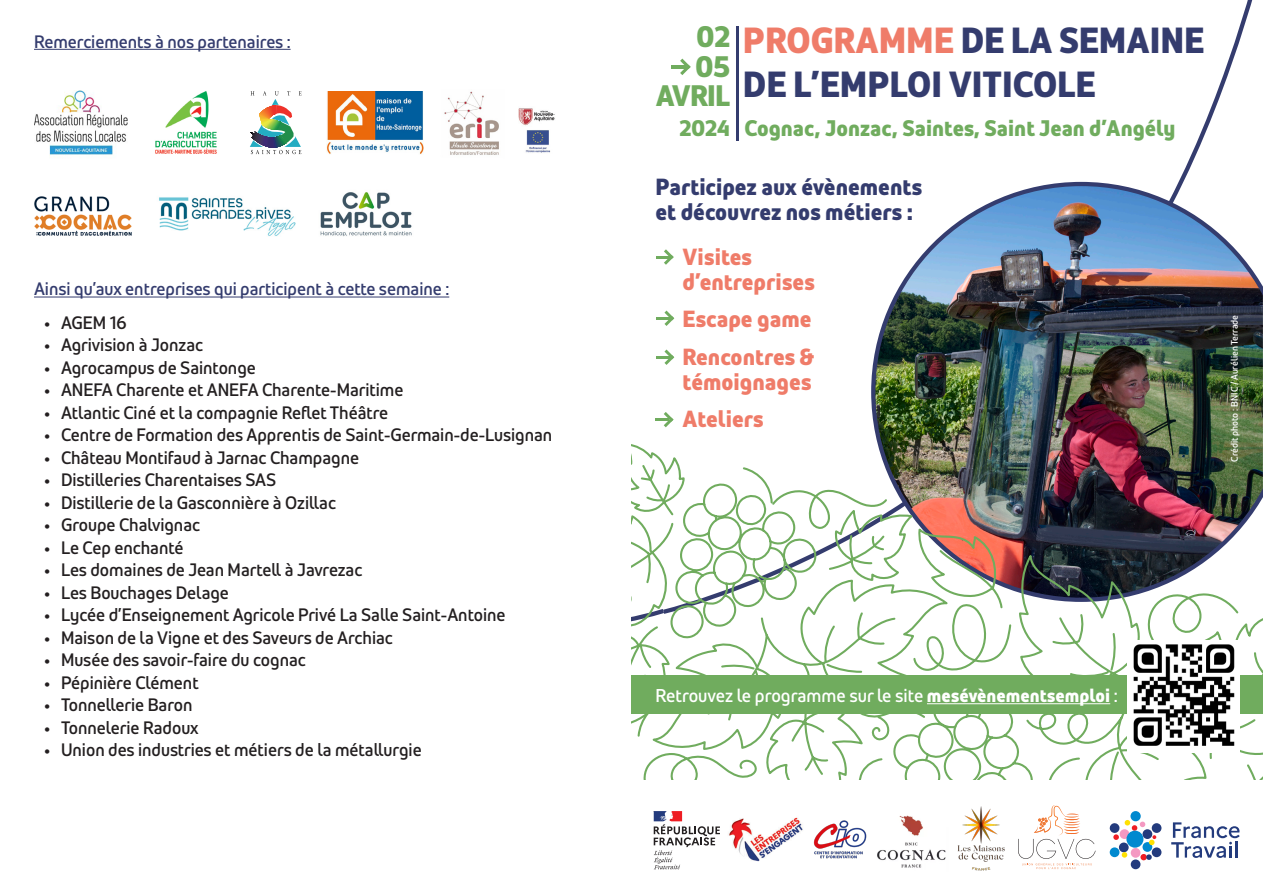
<style>
.page{position:relative;width:1263px;height:893px;background:#fff}
.page>*{position:absolute;margin:0;border:0;box-sizing:border-box;transform-origin:0 0}
.t1{font:700 47.4px/47.4px "Pole Emploi Pro";color:#343c6e}
.t2{font:700 36.3px "Pole Emploi Pro";color:#343c6e}
.t3{font:700 29.7px/29.7px "Pole Emploi Pro";letter-spacing:-.025em;color:#70ac5e;text-align:right}
.t4{font:700 23.4px/37px "Pole Emploi Pro";color:#ef7c69}
.t5{font:700 23.4px/25.5px "Pole Emploi Pro";color:#343c6e}
.t6{font:700 22.5px "Pole Emploi Pro";color:#70ac5e}
.t7{font:18.6px "Pole Emploi Pro";color:#fff}
.t8{font:18px "Pole Emploi Pro";color:#231f20}
.t9{font:18px "Pole Emploi Pro";color:#343c6e}
.t10{font:9.6px "Pole Emploi Pro";color:#fff}
.s1{color:#ef7c69}
.s2{font-weight:700}
</style>
<div class="page">
<img style="left:871px;top:182px;width:392px;height:204px">
<svg style="left:1164px;top:0;width:99px;height:210px"></svg>
<img style="left:631px;top:386px;width:632px;height:394px">
<hr style="left:671px;top:65px;width:15px;height:3px;background:#70ac5e">
<svg style="left:680px;top:59px;width:11px;height:16px"></svg>
<hr style="left:736px;top:27px;width:3px;height:114px;background:#343c6e">
<div style="left:631px;top:676px;width:632px;height:38px;background:#70ac5e"></div>
<hr style="left:927px;top:703px;width:183px;height:1px;background:#fff">
<img style="left:1127px;top:640px;width:112px;height:112px">
<div style="left:1152px;top:847px;width:9px;height:10px;background:#233b7d;border-radius:50%"></div>
<div style="left:1142px;top:842px;width:10px;height:10px;background:#0089cf;border-radius:50%"></div>
<div style="left:1131px;top:848px;width:9px;height:10px;background:#f499c2;border-radius:50%"></div>
<div style="left:1131px;top:859px;width:9px;height:10px;background:#233b7d;border-radius:50%"></div>
<div style="left:1152px;top:823px;width:9px;height:10px;background:#233b7d;border-radius:50%"></div>
<div style="left:1119px;top:842px;width:10px;height:10px;background:#233b7d;border-radius:50%"></div>
<div style="left:1140px;top:854px;width:7px;height:6px;background:#ee1d23;border-radius:50%"></div>
<svg style="left:1121px;top:852px;width:6px;height:6px"></svg>
<svg style="left:1146px;top:854px;width:6px;height:6px"></svg>
<svg style="left:1109px;top:820px;width:47px;height:25px"></svg>
<div style="left:1130px;top:811px;width:11px;height:10px;background:#0089cf;border-radius:50%"></div>
<div style="left:1110px;top:847px;width:9px;height:10px;background:#0089cf;border-radius:50%"></div>
<div style="left:1126px;top:831px;width:17px;height:17px;background:#0089cf;border-radius:50%"></div>
<svg style="left:1171px;top:822px;width:69px;height:36px"></svg>
<svg style="left:656px;top:249px;width:18px;height:16px"></svg>
<hr style="left:656px;top:317px;width:14px;height:3px;background:#70ac5e">
<svg style="left:664px;top:311px;width:10px;height:15px"></svg>
<hr style="left:656px;top:356px;width:14px;height:3px;background:#70ac5e">
<svg style="left:664px;top:349px;width:10px;height:16px"></svg>
<hr style="left:655px;top:418px;width:14px;height:3px;background:#70ac5e">
<svg style="left:664px;top:412px;width:9px;height:15px"></svg>
<svg style="left:653px;top:811px;width:67px;height:58px"></svg>
<img style="left:813px;top:820px;width:54px;height:39px">
<svg style="left:1018px;top:805px;width:77px;height:64px"></svg>
<img style="left:728px;top:817px;width:75px;height:45px">
<img style="left:957px;top:806px;width:48px;height:65px">
<img style="left:877px;top:815px;width:69px;height:53px">
<div style="left:743px;top:26px;width:463px;height:83px;background:#fff"></div>
<img style="left:34px;top:90px;width:94px;height:66px">
<img style="left:155px;top:91px;width:62px;height:63px">
<img style="left:34px;top:196px;width:98px;height:40px">
<img style="left:159px;top:197px;width:137px;height:39px">
<img style="left:444px;top:91px;width:111px;height:64px">
<svg style="left:250px;top:91px;width:52px;height:63px"></svg>
<img style="left:326px;top:92px;width:98px;height:62px">
<hr style="left:34px;top:49px;width:257px;height:1px;background:#343c6e">
<hr style="left:34px;top:297px;width:415px;height:1px;background:#343c6e">
<img style="left:320px;top:192px;width:92px;height:45px">
<p class="t9" style="left:34px;top:27px;width:258px">Remerciements à nos partenaires :</p>
<p class="t9" style="left:34px;top:275px;width:417px">Ainsi qu’aux entreprises qui participent à cette semaine :</p>
<p class="t8" style="left:44px;top:309px;width:84px">• AGEM 16</p>
<p class="t8" style="left:44px;top:331px;width:161px">• Agrivision à Jonzac</p>
<p class="t8" style="left:44px;top:354px;width:213px">• Agrocampus de Saintonge</p>
<p class="t8" style="left:44px;top:376px;width:361px">• ANEFA Charente et ANEFA Charente-Maritime</p>
<p class="t8" style="left:44px;top:399px;width:346px">• Atlantic Ciné et la compagnie Reflet Théâtre</p>
<p class="t8" style="left:44px;top:421px;width:510px">• Centre de Formation des Apprentis de Saint-Germain-de-Lusignan</p>
<p class="t8" style="left:44px;top:444px;width:317px">• Château Montifaud à Jarnac Champagne</p>
<p class="t8" style="left:44px;top:466px;width:234px">• Distilleries Charentaises SAS</p>
<p class="t8" style="left:44px;top:489px;width:293px">• Distillerie de la Gasconnière à Ozillac</p>
<p class="t8" style="left:44px;top:511px;width:158px">• Groupe Chalvignac</p>
<p class="t8" style="left:44px;top:534px;width:141px">• Le Cep enchanté</p>
<p class="t8" style="left:44px;top:556px;width:320px">• Les domaines de Jean Martell à Javrezac</p>
<p class="t8" style="left:44px;top:579px;width:186px">• Les Bouchages Delage</p>
<p class="t8" style="left:44px;top:601px;width:463px">• Lycée d’Enseignement Agricole Privé La Salle Saint-Antoine</p>
<p class="t8" style="left:44px;top:624px;width:350px">• Maison de la Vigne et des Saveurs de Archiac</p>
<p class="t8" style="left:44px;top:646px;width:263px">• Musée des savoir-faire du cognac</p>
<p class="t8" style="left:44px;top:669px;width:156px">• Pépinière Clément</p>
<p class="t8" style="left:44px;top:691px;width:150px">• Tonnellerie Baron</p>
<p class="t8" style="left:44px;top:714px;width:156px">• Tonnelerie Radoux</p>
<p class="t8" style="left:44px;top:736px;width:379px">• Union des industries et métiers de la métallurgie</p>
<p class="t3" style="left:656px;top:19px;width:76px">02<br>05<br>AVRIL</p>
<p class="t6" style="left:679px;top:111px;width:52px">2024</p>
<p class="t1" style="left:744px;top:16px;width:396px">SEMAINE DE<br>L’EMPLOI VITICOLE</p>
<p class="t6" style="left:744px;top:111px;width:433px">Cognac, Jonzac, Saintes, Saint Jean d’Angély</p>
<p class="t2" style="left:743px;top:12px;width:463px"><span class="s1">PROGRAMME</span> DE LA SEMAINE</p>
<p class="t2" style="left:743px;top:56px;width:354px">DE L’EMPLOI VITICOLE</p>
<p class="t5" style="left:655px;top:172px;width:268px">Participez aux évènements et découvrez nos métiers :</p>
<p class="t4" style="left:683px;top:242px;width:134px;line-height:25.5px">Visites d’entreprises</p>
<p class="t4" style="left:683px;top:299px;width:133px">Escape game<br>Rencontres &amp;</p>
<p class="t4" style="left:683px;top:361px;width:130px">témoignages<br>Ateliers</p>
<p class="t10" style="left:1227px;top:462px;width:148px;rotate:-90deg">Crédit photo : BNIC / Aurélien Terrade</p>
<p class="t7" style="left:655px;top:681px;width:464px">Retrouvez le programme sur le site <span class="s2">mesévènementsemploi</span> :</p>
</div>
